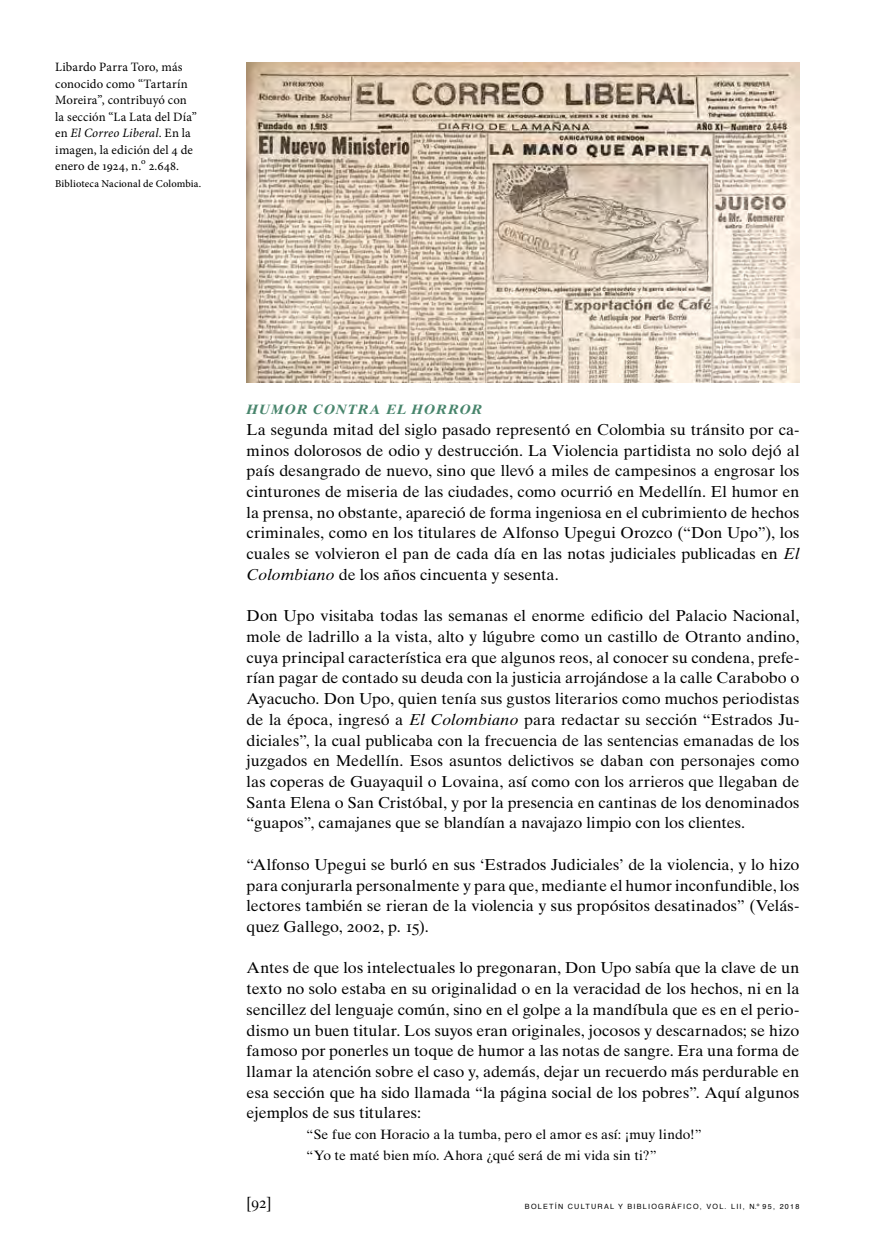
<style>
.page{position:relative;width:893px;height:1255px;background:#fff}
.page>*{position:absolute;margin:0;border:0;box-sizing:border-box;transform-origin:0 0}
.t1{font:15.75px/20.7px "Times Ten LT Std";letter-spacing:-.005em;color:#000;text-align:justify}
.t2{font:15px "Times Ten LT Std";color:#000}
.t3{font:13.5px/20.7px "Times Ten LT Std";color:#000}
.t4{font:italic 700 13.5px "Times Ten LT Std";letter-spacing:.06em;color:#48856c}
.t5{font:12.75px/16.5px "Minion Pro";letter-spacing:.01em;color:#000}
.t6{font:500 10.5px "Minion Pro";letter-spacing:.01em;color:#000}
.t7{font:8.85px "Minion Pro";color:#000}
.t8{font:7.2px "Helvetica";letter-spacing:.175em;color:#000}
.s1{font-style:italic}
</style>
<div class="page">
<img style="left:247px;top:62px;width:552px;height:320px">
<p class="t5" style="left:55px;top:59px;width:143px">Libardo Parra Toro, más conocido como “Tartarín<br>Moreira”, contribuyó con la sección “La Lata del Día” en <span class="s1">El Correo Liberal</span>. En la imagen, la edición del 4 de enero de 1924, n.</p>
<p class="t7" style="left:141px;top:155px;width:6px">o</p>
<p class="t5" style="left:149px;top:158px;width:32px">2.648.</p>
<p class="t6" style="left:55px;top:176px;width:148px">Biblioteca Nacional de Colombia.</p>
<p class="t4" style="left:247px;top:401px;width:237px">HUMOR CONTRA EL HORROR</p>
<p class="t1" style="left:247px;top:419px;width:554px">La segunda mitad del siglo pasado representó en Colombia su tránsito por ca&shy;minos dolorosos de odio y destrucción. La Violencia partidista no solo dejó al país desangrado de nuevo, sino que llevó a miles de campesinos a engrosar los cinturones de miseria de las ciudades, como ocurrió en Medellín. El humor en la prensa, no obstante, apareció de forma ingeniosa en el cubrimiento de hechos criminales, como en los titulares de Alfonso Upegui Orozco (“Don Upo”), los cuales se volvieron el pan de cada día en las notas judiciales publicadas en <span class="s1">El Colombiano</span> de los años cincuenta y sesenta.</p>
<p class="t1" style="left:247px;top:605px;width:554px">Don Upo visitaba todas las semanas el enorme edificio del Palacio Nacional, mole de ladrillo a la vista, alto y lúgubre como un castillo de Otranto andino, cuya principal característica era que algunos reos, al conocer su condena, prefe&shy;rían pagar de contado su deuda con la justicia arrojándose a la calle Carabobo o Ayacucho. Don Upo, quien tenía sus gustos literarios como muchos periodistas de la época, ingresó a <span class="s1">El Colombiano</span> para redactar su sección “Estrados Ju&shy;diciales”, la cual publicaba con la frecuencia de las sentencias emanadas de los juzgados en Medellín. Esos asuntos delictivos se daban con personajes como las coperas de Guayaquil o Lovaina, así como con los arrieros que llegaban de Santa Elena o San Cristóbal, y por la presencia en cantinas de los denominados “guapos”, camajanes que se blandían a navajazo limpio con los clientes.</p>
<p class="t1" style="left:247px;top:854px;width:554px">“Alfonso Upegui se burló en sus ‘Estrados Judiciales’ de la violencia, y lo hizo para conjurarla personalmente y para que, mediante el humor inconfundible, los lectores también se rieran de la violencia y sus propósitos desatinados” (Velás&shy;quez Gallego, 2002, p. 15).</p>
<p class="t1" style="left:247px;top:957px;width:554px">Antes de que los intelectuales lo pregonaran, Don Upo sabía que la clave de un texto no solo estaba en su originalidad o en la veracidad de los hechos, ni en la sencillez del lenguaje común, sino en el golpe a la mandíbula que es en el perio&shy;dismo un buen titular. Los suyos eran originales, jocosos y descarnados; se hizo famoso por ponerles un toque de humor a las notas de sangre. Era una forma de llamar la atención sobre el caso y, además, dejar un recuerdo más perdurable en esa sección que ha sido llamada “la página social de los pobres”. Aquí algunos ejemplos de sus titulares:</p>
<p class="t3" style="left:307px;top:1124px;width:396px">“Se fue con Horacio a la tumba, pero el amor es así: ¡muy lindo!” “Yo te maté bien mío. Ahora ¿qué será de mi vida sin ti?”</p>
<p class="t2" style="left:247px;top:1194px;width:26px">[92]</p>
<p class="t8" style="left:525px;top:1201px;width:276px">BOLETÍN CULTURAL Y BIBLIOGRÁFICO, VOL. LII, N.º 95, 2018</p>
</div>
